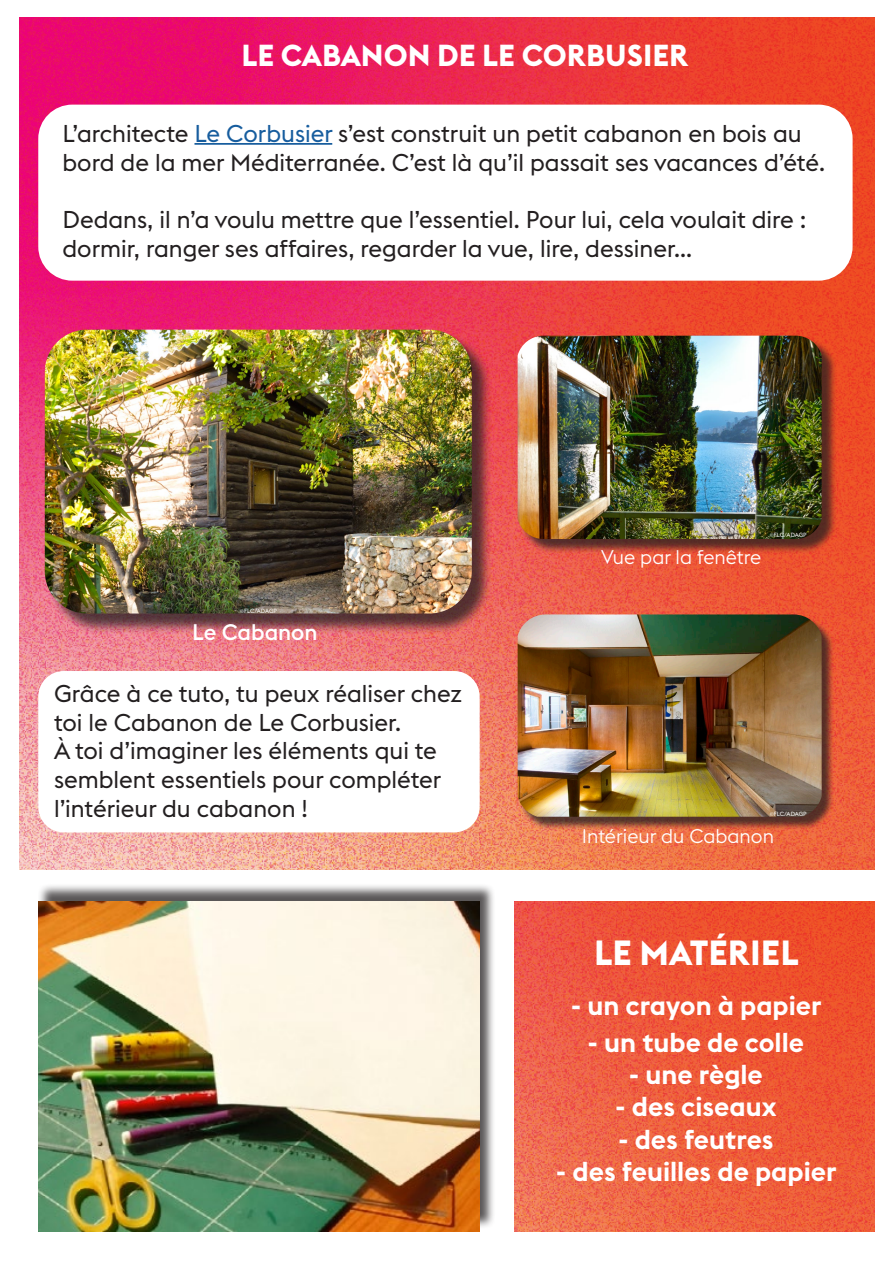
<style>
.page{position:relative;width:893px;height:1263px;background:#fff}
.page>*{position:absolute;margin:0;border:0;box-sizing:border-box;transform-origin:0 0}
.t1{font:700 34.5px "Euclid Flex";color:#fff}
.t2{font:700 30px "Euclid Flex";color:#fff}
.t3{font:600 27px "Euclid Flex";color:#fff}
.t4{font:24px/28.8px "Euclid Flex";color:#231f20}
.t5{font:500 22.2px "Euclid Flex";color:#fff}
.t6{font:300 19.5px "Euclid Flex";color:#fff}
.t7{font:6px "Euclid Flex";letter-spacing:-.01em;color:#fff}
.s1{color:#175d9e}
.s2{font-family:"Minion Pro"}
</style>
<div class="page">
<img style="left:19px;top:17px;width:855px;height:853px">
<div style="left:38px;top:105px;width:815px;height:176px;background:#fff;border-radius:34px"></div>
<hr style="left:194px;top:143px;width:138px;height:2px;background:#175d9e">
<div style="left:38px;top:671px;width:442px;height:161px;background:#fff;border-radius:26px"></div>
<div style="left:47px;top:332px;width:446px;height:302px;background:#231f20;opacity:.75"></div>
<img style="left:45px;top:330px;width:427px;height:283px">
<div style="left:519px;top:337px;width:318px;height:217px;background:#231f20;opacity:.75"></div>
<img style="left:518px;top:336px;width:304px;height:203px">
<div style="left:519px;top:616px;width:315px;height:214px;background:#231f20;opacity:.75"></div>
<img style="left:518px;top:614px;width:304px;height:203px">
<img style="left:514px;top:901px;width:360px;height:330px">
<div style="left:38px;top:883px;width:458px;height:346px;background:#231f20;opacity:.75"></div>
<img style="left:38px;top:901px;width:442px;height:330px">
<p class="t2" style="left:241px;top:38px;width:449px">LE CABANON DE LE CORBUSIER</p>
<p class="t4" style="left:63px;top:119px;width:764px">L’architecte <span class="s1">Le Corbusier</span> s’est construit un petit cabanon en bois au bord de la mer Méditerranée. C’est là qu’il passait ses vacances d’été.</p>
<p class="t4" style="left:63px;top:205px;width:746px">Dedans, il n’a voulu mettre que l’essentiel. Pour lui, cela voulait dire : dormir, ranger ses affaires, regarder la vue, lire, dessiner...</p>
<p class="t7" style="left:240px;top:607px;width:39px"><span class="s2">©</span>FLC/ADAGP</p>
<p class="t5" style="left:192px;top:619px;width:127px">Le Cabanon</p>
<p class="t4" style="left:54px;top:679px;width:410px">Grâce à ce tuto, tu peux réaliser chez toi le Cabanon de Le Corbusier.</p>
<p class="t4" style="left:54px;top:737px;width:389px">À toi d’imaginer les éléments qui te semblent essentiels pour compléter l’intérieur du cabanon !</p>
<p class="t6" style="left:601px;top:546px;width:162px">Vue par la fenêtre</p>
<p class="t7" style="left:770px;top:532px;width:39px"><span class="s2">©</span>FLC/ADAGP</p>
<p class="t7" style="left:770px;top:810px;width:39px"><span class="s2">©</span>FLC/ADAGP</p>
<p class="t6" style="left:582px;top:825px;width:194px">Intérieur du Cabanon</p>
<p class="t1" style="left:594px;top:933px;width:206px">LE MATÉRIEL</p>
<p class="t3" style="left:571px;top:990px;width:252px">- un crayon à papier</p>
<p class="t3" style="left:588px;top:1026px;width:218px">- un tube de colle</p>
<p class="t3" style="left:629px;top:1059px;width:136px">- une règle</p>
<p class="t3" style="left:615px;top:1091px;width:163px">- des ciseaux</p>
<p class="t3" style="left:618px;top:1124px;width:157px">- des feutres</p>
<p class="t3" style="left:556px;top:1156px;width:282px">- des feuilles de papier</p>
</div>
